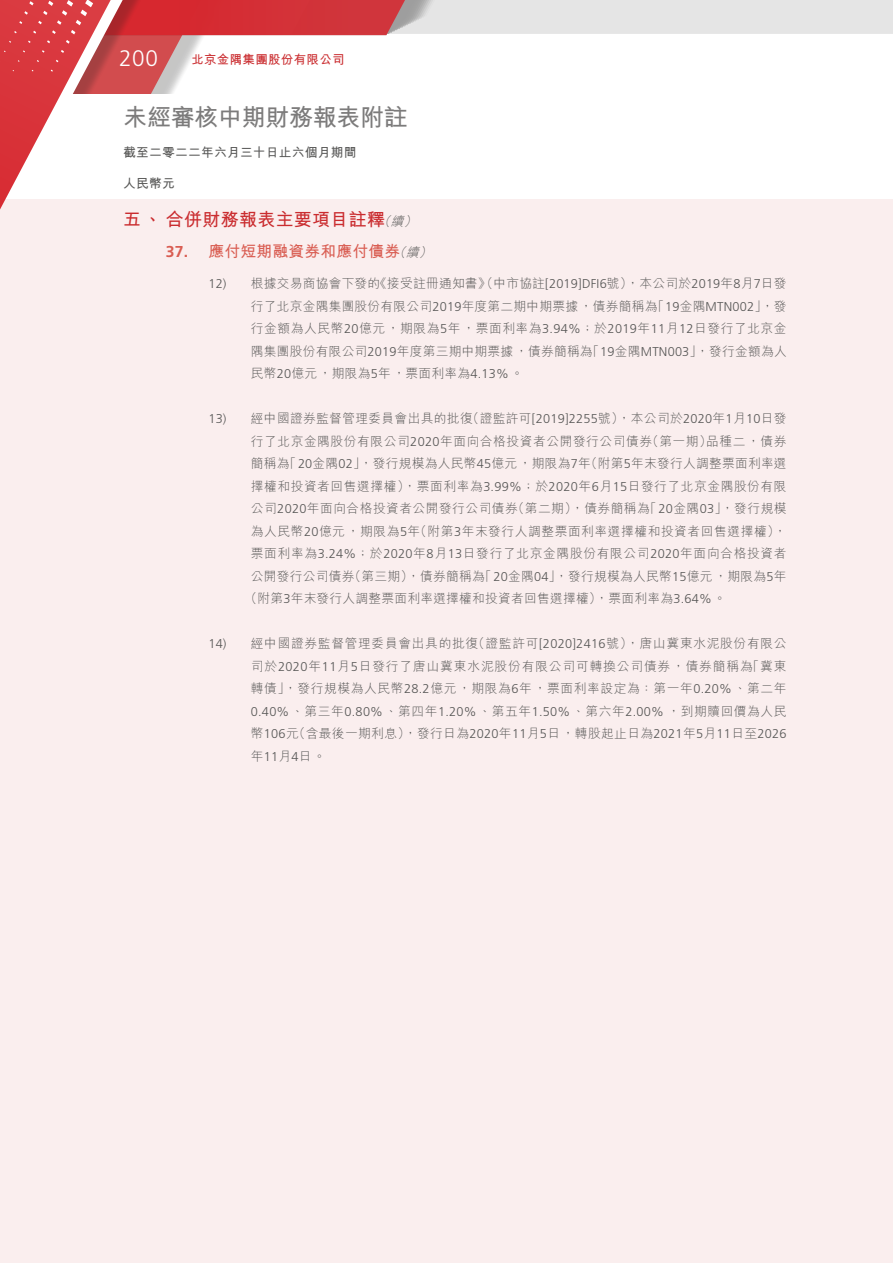
<style>
.page{position:relative;width:893px;height:1263px;background:#fff}
.page>*{position:absolute;margin:0;border:0;box-sizing:border-box;transform-origin:0 0}
.t1{font:700 24px "M Hei HK";letter-spacing:-.015em;color:#7c7b7b}
.t2{font:300 22.5px "Frutiger LT Std";color:#fff}
.t3{font:700 18px "M Hei HK";letter-spacing:.015em;color:#ca2c2f}
.t4{font:700 15.75px "M Hei HK";letter-spacing:.015em;color:#d95d52}
.t5{font:300 12.75px/22.5px "M Hei HK";letter-spacing:.035em;color:#575756;text-align:justify}
.t6{font:300 12.75px "Frutiger LT Std";letter-spacing:.025em;color:#575756}
.t7{font:300 12.75px "M Hei HK";letter-spacing:.015em;color:#575756}
.t8{font:700 12.75px "M Hei HK";letter-spacing:.015em;color:#575756}
.t9{font:700 12.45px "M Hei HK";letter-spacing:.03em;color:#ca2c2f}
.s1{font-weight:300;font-style:italic;font-size:12.75px;color:#575756}
.s2{font-family:"Frutiger LT Std"}
.s3{font-family:"M Hei HK"}
</style>
<div class="page">
<div style="left:0;top:199px;width:893px;height:1064px;background:#faeeee"></div>
<svg style="left:0;top:0;width:893px;height:210px"></svg>
<h2 class="t2" style="left:119px;top:45px;width:40px">200</h2>
<p class="t9" style="left:191px;top:51px;width:155px">北京金隅集團股份有限公司</p>
<h1 class="t1" style="left:123px;top:99px;width:286px">未經審核中期財務報表附註</h1>
<p class="t8" style="left:123px;top:143px;width:235px">截至二零二二年六月三十日止六個月期間</p>
<p class="t8" style="left:123px;top:174px;width:53px">人民幣元</p>
<h3 class="t3" style="left:123px;top:206px;width:299px">五、合併財務報表主要項目註釋<span class="s1">（續）</span></h3>
<p class="t4" style="left:166px;top:240px;width:271px"><span class="s2">37.</span> 應付短期融資券和應付債券<span class="s1">（續）</span></p>
<p class="t5" style="left:251px;top:272px;width:537px;text-indent:-43px"><span class="s2">12)</span> 根據交易商協會下發的《接受註冊通知書》（中市協註<span class="s2">[2019]DFI6</span>號），本公司於<span class="s2">2019</span>年<span class="s2">8</span>月<span class="s2">7</span>日發行了北京金隅集團股份有限公司<span class="s2">2019</span>年度第二期中期票據，債券簡稱為「<span class="s2">19</span>金隅<span class="s2">MTN002</span>」，發行金額為人民幣<span class="s2">20</span>億元，期限為<span class="s2">5</span>年，票面利率為<span class="s2">3.94%</span>；於<span class="s2">2019</span>年<span class="s2">11</span>月<span class="s2">12</span>日發行了北京金隅集團股份有限公司<span class="s2">2019</span>年度第三期中期票據，債券簡稱為「<span class="s2">19</span>金隅<span class="s2">MTN003</span>」，發行金額為人民幣<span class="s2">20</span>億元，期限為<span class="s2">5</span>年，票面利率為<span class="s2">4.13%</span>。</p>
<p class="t5" style="left:208px;top:407px;width:580px"><span class="s2">13)</span> 經中國證券監督管理委員會出具的批復（證監許可<span class="s2">[2019]2255</span>號），本公司於<span class="s2">2020</span>年<span class="s2">1</span>月<span class="s2">10</span>日發</p>
<p class="t5" style="left:251px;top:429px;width:537px">行了北京金隅股份有限公司<span class="s2">2020</span>年面向合格投資者公開發行公司債券（第一期）品種二，債券</p>
<p class="t5" style="left:251px;top:452px;width:537px">簡稱為「<span class="s2">20</span>金隅<span class="s2">02</span>」，發行規模為人民幣<span class="s2">45</span>億元，期限為<span class="s2">7</span>年（附第<span class="s2">5</span>年末發行人調整票面利率選</p>
<p class="t5" style="left:251px;top:474px;width:537px">擇權和投資者回售選擇權），票面利率為<span class="s2">3.99%</span>；於<span class="s2">2020</span>年<span class="s2">6</span>月<span class="s2">15</span>日發行了北京金隅股份有限</p>
<p class="t5" style="left:251px;top:497px;width:537px">公司<span class="s2">2020</span>年面向合格投資者公開發行公司債券（第二期），債券簡稱為「<span class="s2">20</span>金隅<span class="s2">03</span>」，發行規模</p>
<p class="t5" style="left:251px;top:519px;width:537px">為人民幣<span class="s2">20</span>億元，期限為<span class="s2">5</span>年（附第<span class="s2">3</span>年末發行人調整票面利率選擇權和投資者回售選擇權），</p>
<p class="t5" style="left:251px;top:542px;width:537px">票面利率為<span class="s2">3.24%</span>；於<span class="s2">2020</span>年<span class="s2">8</span>月<span class="s2">13</span>日發行了北京金隅股份有限公司<span class="s2">2020</span>年面向合格投資者</p>
<p class="t5" style="left:251px;top:564px;width:537px">公開發行公司債券（第三期），債券簡稱為「<span class="s2">20</span>金隅<span class="s2">04</span>」，發行規模為人民幣<span class="s2">15</span>億元，期限為<span class="s2">5</span>年</p>
<p class="t7" style="left:244px;top:590px;width:483px">（附第<span class="s2">3</span>年末發行人調整票面利率選擇權和投資者回售選擇權），票面利率為<span class="s2">3.64%</span>。</p>
<p class="t5" style="left:251px;top:632px;width:537px;text-indent:-43px"><span class="s2">14)</span> 經中國證券監督管理委員會出具的批復（證監許可<span class="s2">[2020]2416</span>號），唐山冀東水泥股份有限公司於<span class="s2">2020</span>年<span class="s2">11</span>月<span class="s2">5</span>日發行了唐山冀東水泥股份有限公司可轉換公司債券，債券簡稱為「冀東轉債」，發行規模為人民幣<span class="s2">28.2</span>億元，期限為<span class="s2">6</span>年，票面利率設定為：第一年<span class="s2">0.20%</span>、第二年</p>
<p class="t6" style="left:251px;top:704px;width:537px">0.40%<span class="s3">、第三年</span>0.80%<span class="s3">、第四年</span>1.20%<span class="s3">、第五年</span>1.50%<span class="s3">、第六年</span>2.00% <span class="s3">，到期贖回價為人民</span></p>
<p class="t5" style="left:251px;top:722px;width:537px">幣<span class="s2">106</span>元（含最後一期利息），發行日為<span class="s2">2020</span>年<span class="s2">11</span>月<span class="s2">5</span>日，轉股起止日為<span class="s2">2021</span>年<span class="s2">5</span>月<span class="s2">11</span>日至<span class="s2">2026</span>年<span class="s2">11</span>月<span class="s2">4</span>日。</p>
</div>
